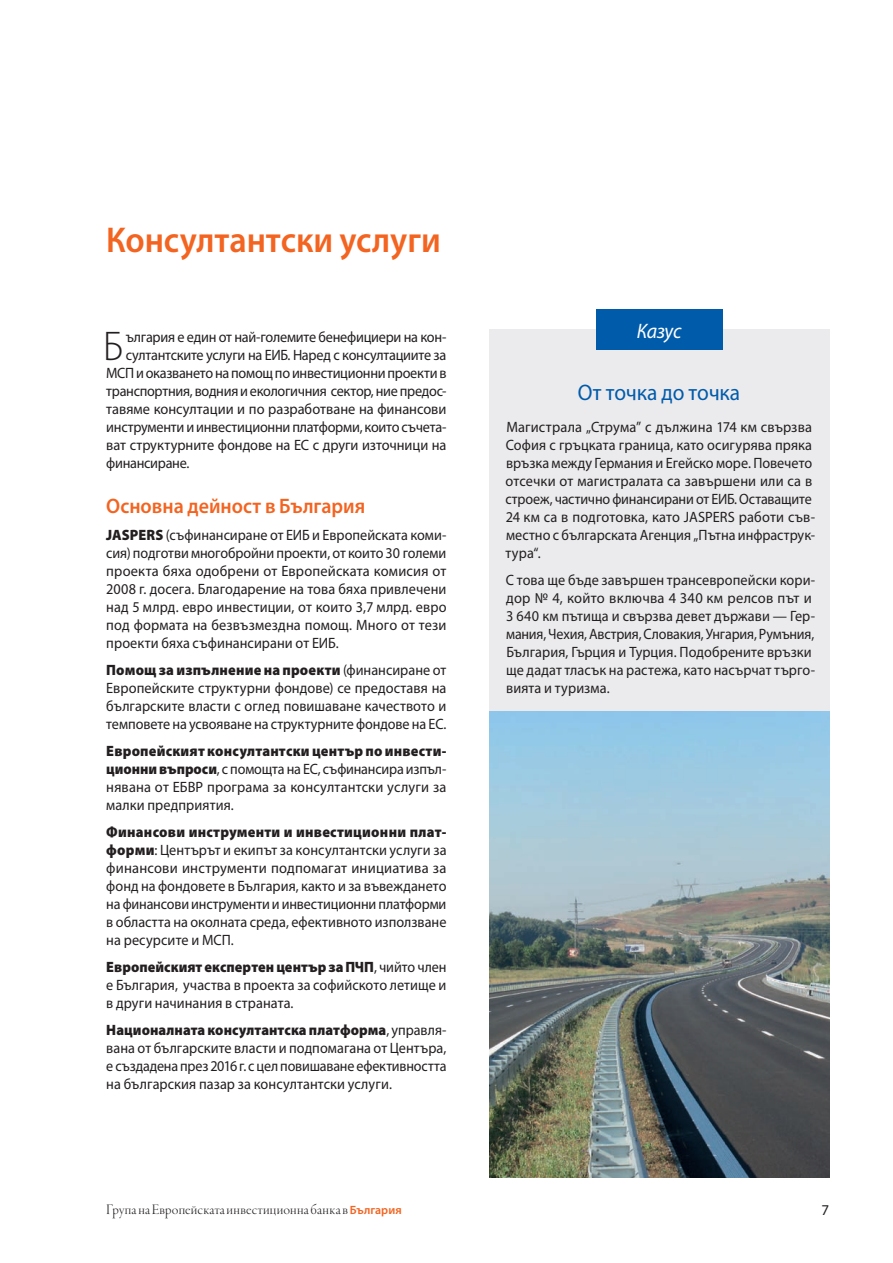
<style>
.page{position:relative;width:893px;height:1263px;background:#fff}
.page>*{position:absolute;margin:0;border:0;box-sizing:border-box;transform-origin:0 0}
.t1{font:300 41.7px "Myriad Pro";color:#231f20;scale:.95 1}
.t2{font:600 36px "Myriad Pro";color:#f36421;scale:.95 1}
.t3{font:22.5px "Myriad Pro";letter-spacing:-.005em;color:#015bab;scale:.95 1}
.t4{font:600 21px "Myriad Pro";color:#f36421;scale:.95 1}
.t5{font:italic 21px "Myriad Pro";letter-spacing:-.02em;color:#fff;scale:.95 1}
.t6{font:15px/18px "Myriad Pro";color:#231f20;text-align:justify;scale:.95 1}
.t7{font:15px/18px "Myriad Pro";color:#231f20;text-align:justify;scale:.94 1}
.t8{font:15px/18px "Myriad Pro";color:#231f20;scale:.96 1}
.t9{font:15px "Myriad Pro";letter-spacing:-.02em;color:#231f20;scale:.95 1}
.t10{font:15px "Garamond Premr Pro Lt Disp";letter-spacing:.015em;color:#231f20}
.t11{font:15px "Myriad Pro";color:#231f20}
.s1{font-weight:900}
.s2{font-family:"Myriad Pro";font-weight:600;font-size:12px;color:#f36421}
</style>
<div class="page">
<div style="left:489px;top:329px;width:340px;height:381px;background:#e6e7e9"></div>
<div style="left:596px;top:309px;width:126px;height:41px;background:#015bab"></div>
<img style="left:489px;top:711px;width:340px;height:467px">
<h2 class="t2" style="left:106px;top:220px;width:354px">Консултантски услуги</h2>
<h1 class="t1" style="left:103px;top:323px;width:23px">Б</h1>
<p class="t9" style="left:126px;top:329px;width:339px">ългария е един от най-големите бенефициери на кон-</p>
<p class="t9" style="left:126px;top:347px;width:339px">султантските услуги на ЕИБ. Наред с консултациите за</p>
<p class="t9" style="left:106px;top:365px;width:360px">МСП и оказването на помощ по инвестиционни проекти в</p>
<p class="t9" style="left:106px;top:383px;width:360px">транспортния, водния и екологичния сектор, ние предос-</p>
<p class="t8" style="left:106px;top:400px;width:356px">тавяме консултации и по разработване на финансови</p>
<p class="t9" style="left:106px;top:419px;width:360px">инструменти и инвестиционни платформи, които съчета-</p>
<p class="t8" style="left:106px;top:436px;width:356px">ват структурните фондове на ЕС с други източници на</p>
<p class="t9" style="left:106px;top:455px;width:89px">финансиране.</p>
<h3 class="t4" style="left:106px;top:494px;width:274px">Основна дейност в България</h3>
<p class="t6" style="left:106px;top:526px;width:360px"><span class="s1">JASPERS</span> (съфинансиране от ЕИБ и Европейската коми&shy;сия) подготви многобройни проекти, от които 30 големи проекта бяха одобрени от Европейската комисия от 2008 г. досега. Благодарение на това бяха привлечени над 5 млрд. евро инвестиции, от които 3,7 млрд. евро под формата на безвъзмездна помощ. Много от тези проекти бяха съфинансирани от ЕИБ.</p>
<p class="t6" style="left:106px;top:661px;width:360px"><span class="s1">Помощ за изпълнение на проекти</span> (финансиране от Европейските структурни фондове) се предоставя на българските власти с оглед повишаване качеството и темповете на усвояване на структурните фондове на ЕС.</p>
<p class="t7" style="left:106px;top:742px;width:363px"><span class="s1">Европейският консултантски център по инвести&shy;ционни въпроси</span>, с помощта на ЕС, съфинансира изпъл&shy;нявана от ЕБВР програма за консултантски услуги за малки предприятия.</p>
<p class="t6" style="left:106px;top:823px;width:360px"><span class="s1">Финансови инструменти и инвестиционни плат&shy;форми</span>: Центърът и екипът за консултантски услуги за финансови инструменти подпомагат инициатива за фонд на фондовете в България, както и за въвеждането на финансови инструменти и инвестиционни платформи в областта на околната среда, ефективното използване на ресурсите и МСП.</p>
<p class="t7" style="left:106px;top:958px;width:363px"><span class="s1">Европейският експертен център за ПЧП</span>, чийто член е България, участва в проекта за софийското летище и в други начинания в страната.</p>
<p class="t7" style="left:106px;top:1021px;width:363px"><span class="s1">Националната консултантска платформа</span>, управля&shy;вана от българските власти и подпомагана от Центъра, е създадена през 2016 г. с цел повишаване ефективността на българския пазар за консултантски услуги.</p>
<h3 class="t5" style="left:637px;top:319px;width:48px">Казус</h3>
<h3 class="t3" style="left:578px;top:380px;width:172px">От точка до точка</h3>
<p class="t8" style="left:505px;top:418px;width:324px">Магистрала „Струма” с дължина 174 км свързва София с гръцката граница, като осигурява пряка връзка между Германия и Егейско море. Повечето отсечки от магистралата са завършени или са в строеж, частично финансирани от ЕИБ. Оставащите 24 км са в подготовка, като JASPERS работи съв&shy;местно с българската Агенция „Пътна инфраструк&shy;тура“.</p>
<p class="t6" style="left:506px;top:571px;width:327px;text-align:left">С това ще бъде завършен трансевропейски кори&shy;дор № 4, който включва 4 340 км релсов път и 3 640 км пътища и свързва девет държави — Гер&shy;мания, Чехия, Австрия, Словакия, Унгария, Румъния, България, Гърция и Турция. Подобрените връзки ще дадат тласък на растежа, като насърчат търго&shy;вията и туризма.</p>
<p class="t10" style="left:106px;top:1202px;width:297px">Група на Европейската инвестиционна банка в<span class="s2">България</span></p>
<p class="t11" style="left:821px;top:1202px;width:9px">7</p>
</div>
